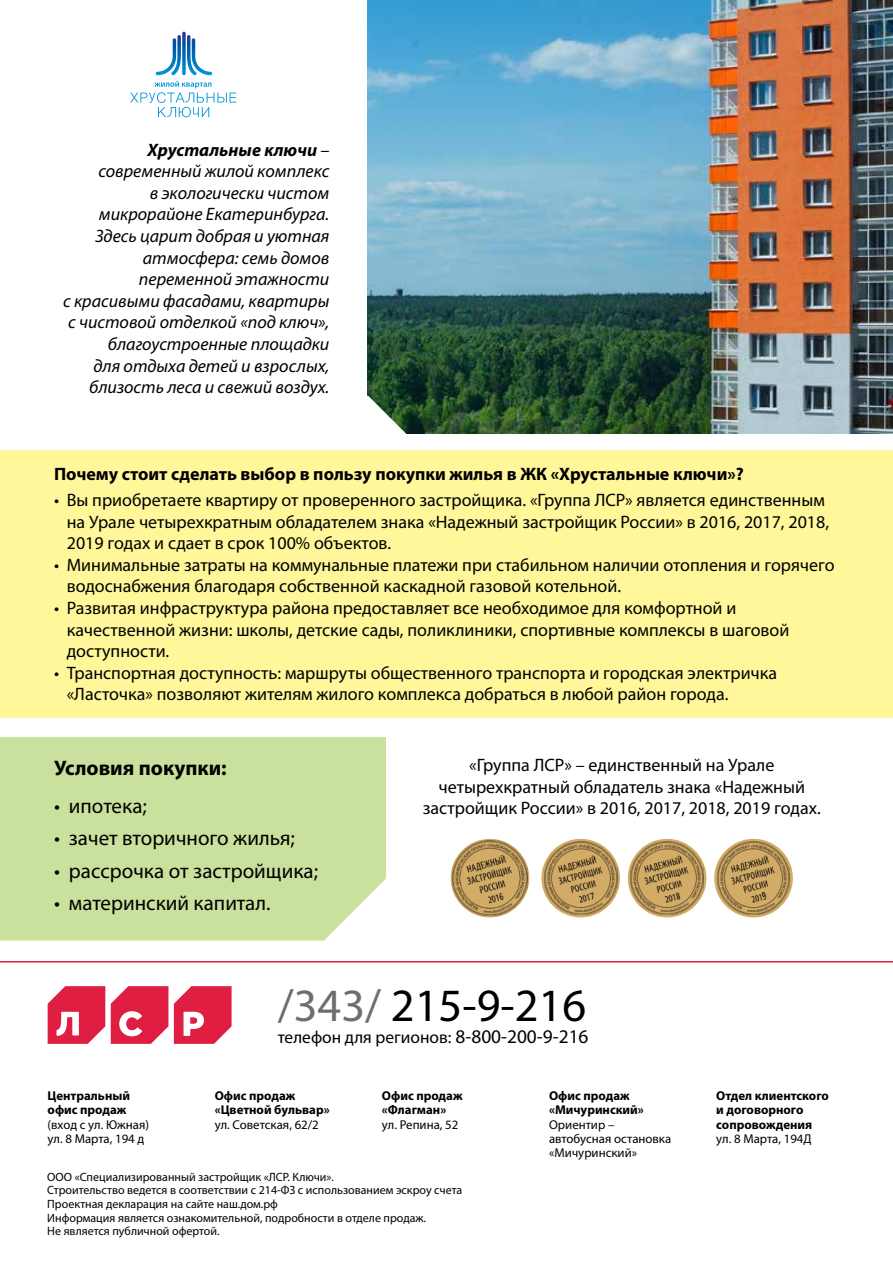
<style>
.page{position:relative;width:893px;height:1263px;background:#fff}
.page>*{position:absolute;margin:0;border:0;box-sizing:border-box;transform-origin:0 0}
.t1{font:46.5px "Myriad Pro";color:#000}
.t2{font:21px "Myriad Pro";color:#000}
.t3{font:700 21px "Myriad Pro";color:#000}
.t4{font:18px/21.6px "Myriad Pro";color:#000}
.t5{font:italic 18px/21.6px "Myriad Pro";color:#000;text-align:right}
.t6{font:700 18px "Myriad Pro";color:#000}
.t7{font:17.4px "Myriad Pro";color:#000}
.t8{font:700 12.75px/14.4px "Myriad Pro";color:#000}
.t9{font:12.75px/14.4px "Myriad Pro";color:#000}
.t10{font:12px/13.5px "Myriad Pro";color:#000}
.s1{font-weight:700}
.s2{color:#6d6e71}
.s3{font-size:19.35px}
</style>
<div class="page">
<img style="left:367px;top:0;width:526px;height:434px">
<svg style="left:367px;top:395px;width:39px;height:39px"></svg>
<div style="left:0;top:737px;width:386px;height:203px;background:#c9e19d"></div>
<div style="left:0;top:450px;width:893px;height:267px;background:#fff799"></div>
<svg style="left:48px;top:986px;width:57px;height:58px"></svg>
<svg style="left:111px;top:986px;width:57px;height:58px"></svg>
<svg style="left:174px;top:986px;width:58px;height:58px"></svg>
<svg style="left:451px;top:839px;width:78px;height:78px"></svg>
<img style="left:453px;top:841px;width:74px;height:74px">
<svg style="left:541px;top:839px;width:79px;height:78px"></svg>
<svg style="left:628px;top:839px;width:78px;height:78px"></svg>
<svg style="left:714px;top:839px;width:79px;height:78px"></svg>
<img style="left:544px;top:842px;width:73px;height:72px">
<img style="left:631px;top:842px;width:72px;height:72px">
<img style="left:717px;top:842px;width:73px;height:72px">
<svg style="left:762px;top:892px;width:5px;height:7px"></svg>
<svg style="left:156px;top:32px;width:56px;height:43px"></svg>
<svg style="left:130px;top:81px;width:107px;height:36px"></svg>
<hr style="left:0;top:961px;width:893px;height:1px;background:#df1e42">
<p class="t5" style="left:63px;top:138px;width:268px"><span class="s1">Хрустальные ключи</span> – современный жилой комплекс<br>в экологически чистом микрорайоне Екатеринбурга.<br>Здесь царит добрая и уютная атмосфера: семь домов переменной этажности<br>с красивыми фасадами, квартиры с чистовой отделкой «под ключ», благоустроенные площадки<br>для отдыха детей и взрослых, близость леса и свежий воздух.</p>
<p class="t6" style="left:54px;top:462px;width:691px">Почему стоит сделать выбор в пользу покупки жилья в ЖК «Хрустальные ключи»?</p>
<p class="t4" style="left:67px;top:489px;width:764px;text-indent:-13px">• Вы приобретаете квартиру от проверенного застройщика. «Группа ЛСР» является единственным на Урале четырехкратным обладателем знака «Надежный застройщик России» в 2016, 2017, 2018,<br>2019 годах и сдает в срок 100% объектов.</p>
<p class="t4" style="left:67px;top:554px;width:769px;text-indent:-13px">• Минимальные затраты на коммунальные платежи при стабильном наличии отопления и горячего водоснабжения благодаря собственной каскадной газовой котельной.</p>
<p class="t4" style="left:67px;top:597px;width:724px;text-indent:-13px">• Развитая инфраструктура района предоставляет все необходимое для комфортной и качественной жизни: школы, детские сады, поликлиники, спортивные комплексы в шаговой доступности.</p>
<p class="t4" style="left:67px;top:662px;width:712px;text-indent:-13px">• Транспортная доступность: маршруты общественного транспорта и городская электричка «Ласточка» позволяют жителям жилого комплекса добраться в любой район города.</p>
<p class="t3" style="left:54px;top:755px;width:174px">Условия покупки:</p>
<p class="t2" style="left:54px;top:793px;width:94px">• ипотека;</p>
<p class="t2" style="left:54px;top:825px;width:242px">• зачет вторичного жилья;</p>
<p class="t2" style="left:54px;top:858px;width:266px">• рассрочка от застройщика;</p>
<p class="t2" style="left:54px;top:890px;width:218px">• материнский капитал.</p>
<p class="t4" style="left:423px;top:754px;width:399px;text-align:center">«Группа ЛСР» – единственный на Урале четырехкратный обладатель знака «Надежный застройщик России» в 2016, 2017, 2018, 2019 годах.</p>
<p class="t8" style="left:48px;top:1088px;width:84px">Центральный офис продаж</p>
<p class="t9" style="left:48px;top:1117px;width:103px">(вход с ул. Южная) ул. 8 Марта, 194 д</p>
<h1 class="t1" style="left:278px;top:977px;width:310px"><span class="s2">/343/</span> 215-9-216</h1>
<p class="t7" style="left:278px;top:1027px;width:312px">телефон для регионов: <span class="s3">8-800-200-9-216</span></p>
<p class="t8" style="left:215px;top:1088px;width:116px">Офис продаж «Цветной бульвар»</p>
<p class="t9" style="left:215px;top:1117px;width:106px">ул. Советская, 62/2</p>
<p class="t8" style="left:382px;top:1088px;width:82px">Офис продаж «Флагман»</p>
<p class="t9" style="left:382px;top:1117px;width:78px">ул. Репина, 52</p>
<p class="t8" style="left:549px;top:1088px;width:96px">Офис продаж «Мичуринский»</p>
<p class="t9" style="left:549px;top:1117px;width:124px">Ориентир – автобусная остановка «Мичуринский»</p>
<p class="t10" style="left:47px;top:1170px;width:416px">ООО «Специализированный застройщик «ЛСР. Ключи».<br>Строительство ведется в соответствии с 214-ФЗ с использованием эскроу счета Проектная декларация на сайте наш.дом.рф<br>Информация является ознакомительной, подробности в отделе продаж.<br>Не является публичной офертой.</p>
<p class="t8" style="left:716px;top:1088px;width:114px">Отдел клиентского и договорного сопровождения</p>
<p class="t9" style="left:716px;top:1131px;width:97px">ул. 8 Марта, 194Д</p>
</div>
